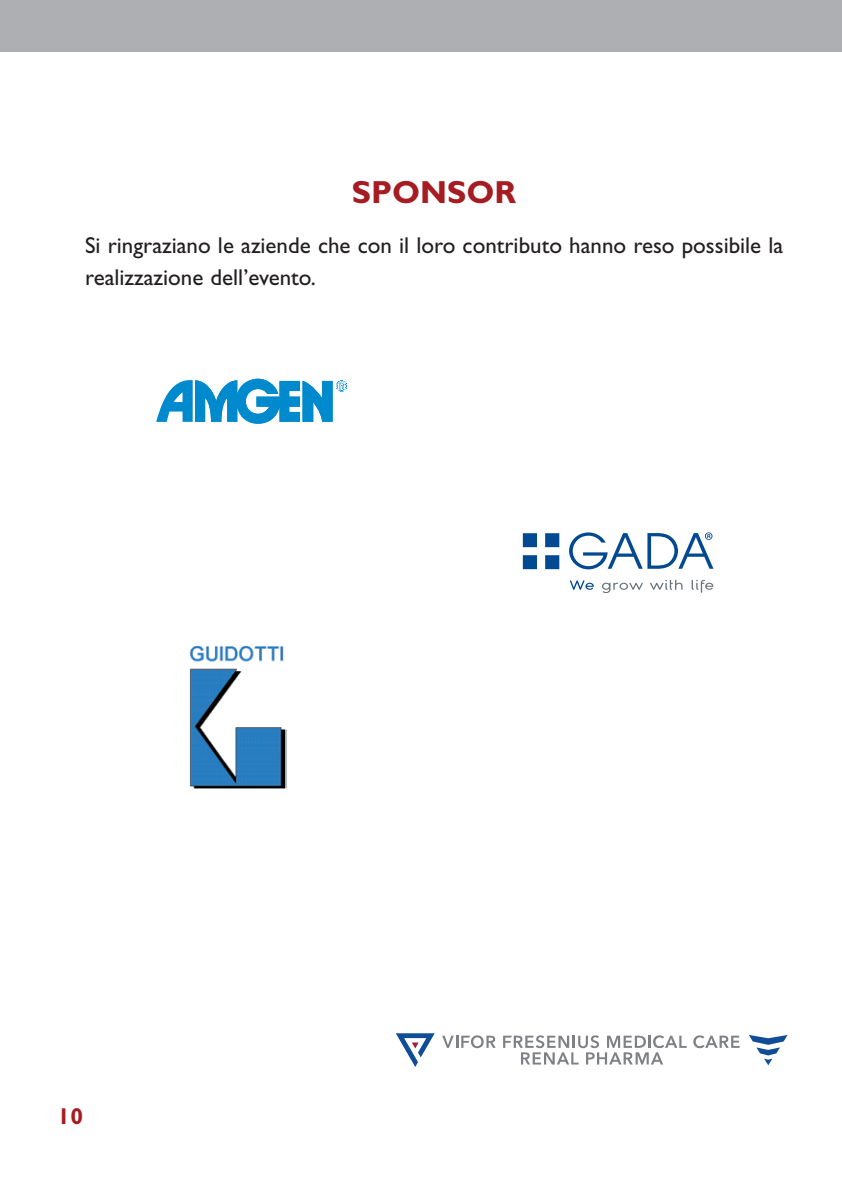
<style>
.page{position:relative;width:842px;height:1191px;background:#fff}
.page>*{position:absolute;margin:0;border:0;box-sizing:border-box;transform-origin:0 0}
.t1{font:700 32px "Gill Sans";color:#a61c23}
.t2{font:23px/32px "Gill Sans";color:#231f20}
.t3{font:700 23px "Gill Sans";color:#a61c23}
</style>
<div class="page">
<div style="left:0;top:0;width:842px;height:51px;background:#aeafb3"></div>
<svg style="left:156px;top:379px;width:191px;height:45px"></svg>
<svg style="left:442px;top:1035px;width:54px;height:13px"></svg>
<svg style="left:396px;top:1033px;width:39px;height:34px"></svg>
<svg style="left:503px;top:1035px;width:236px;height:29px"></svg>
<svg style="left:749px;top:1035px;width:39px;height:30px"></svg>
<svg style="left:545px;top:555px;width:14px;height:14px"></svg>
<svg style="left:545px;top:533px;width:14px;height:14px"></svg>
<svg style="left:523px;top:533px;width:14px;height:14px"></svg>
<svg style="left:523px;top:555px;width:14px;height:14px"></svg>
<svg style="left:569px;top:532px;width:144px;height:37px"></svg>
<svg style="left:570px;top:580px;width:24px;height:10px"></svg>
<svg style="left:602px;top:583px;width:41px;height:10px"></svg>
<svg style="left:650px;top:580px;width:32px;height:10px"></svg>
<svg style="left:691px;top:580px;width:22px;height:12px"></svg>
<img style="left:189px;top:645px;width:98px;height:144px">
<h1 class="t1" style="left:352px;top:180px;width:166px">SPONSOR</h1>
<p class="t2" style="left:85px;top:232px;width:700px">Si ringraziano le aziende che con il loro contributo hanno reso possibile la realizzazione dell’evento.</p>
<p class="t3" style="left:58px;top:1107px;width:27px">10</p>
</div>
